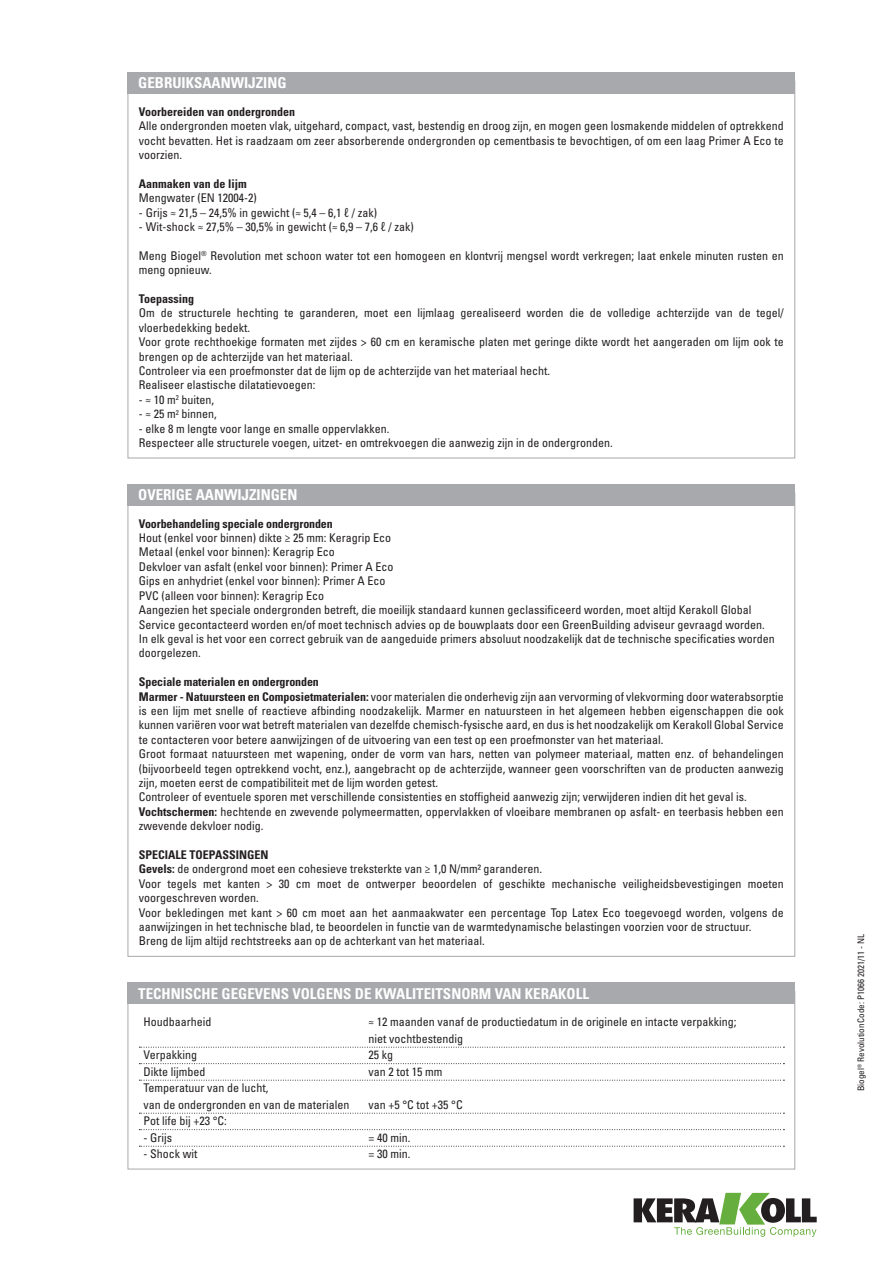
<style>
.page{position:relative;width:893px;height:1263px;background:#fff}
.page>*{position:absolute;margin:0;border:0;box-sizing:border-box;transform-origin:0 0}
._2011_eco_titolo_box{font:700 condensed 15px "Univers LT Std";color:#fff}
.titolo_box{font:700 condensed 15px "Univers LT Std";color:#fff}
.testo_box{font:condensed 12px/14.4px "Univers LT Std";color:#231f20}
.eco_tabella_prestazi{font:condensed 12px/16.5px "Univers LT Std";color:#231f20}
.testo_box-2{font:700 condensed 12px "Univers LT Std";letter-spacing:-.01em;color:#231f20}
.testo_box_bold{font:700 condensed 12px "Univers LT Std";color:#231f20}
.notag_eco_codice_sc{font:condensed 9px "Univers LT Std";color:#231f20}
.s1{font-weight:700}
</style>
<div class="page">
<svg style="left:634px;top:1193px;width:183px;height:44px"></svg>
<div style="left:128px;top:484px;width:667px;height:21px;background:#a8a9ad"></div>
<svg style="left:139px;top:1047px;width:645px;height:1px"></svg>
<svg style="left:139px;top:1063px;width:645px;height:1px"></svg>
<svg style="left:139px;top:1080px;width:645px;height:1px"></svg>
<svg style="left:139px;top:1113px;width:645px;height:1px"></svg>
<svg style="left:139px;top:1129px;width:645px;height:1px"></svg>
<svg style="left:139px;top:1146px;width:645px;height:1px"></svg>
<div style="left:128px;top:982px;width:667px;height:22px;background:#a8a9ad"></div>
<div style="left:128px;top:72px;width:667px;height:22px;background:#a8a9ad"></div>
<p class="titolo_box" style="left:138px;top:74px;width:150px">GEBRUIKSAANWIJZING</p>
<p class="testo_box_bold" style="left:139px;top:104px;width:158px">Voorbereiden van ondergronden</p>
<p class="testo_box" style="left:139px;top:119px;width:646px;text-align:justify">Alle ondergronden moeten vlak, uitgehard, compact, vast, bestendig en droog zijn, en mogen geen losmakende middelen of optrekkend vocht bevatten. Het is raadzaam om zeer absorberende ondergronden op cementbasis te bevochtigen, of om een laag Primer A Eco te voorzien.</p>
<p class="testo_box_bold" style="left:139px;top:176px;width:109px">Aanmaken van de lijm</p>
<p class="testo_box" style="left:139px;top:191px;width:119px">Mengwater (EN 12004-2)</p>
<p class="testo_box" style="left:139px;top:205px;width:240px">- Grijs ≈ 21,5 – 24,5% in gewicht (≈ 5,4 – 6,1 ℓ / zak)</p>
<p class="testo_box" style="left:139px;top:219px;width:276px">- Wit-shock ≈ 27,5% – 30,5% in gewicht (≈ 6,9 – 7,6 ℓ / zak)</p>
<p class="testo_box" style="left:139px;top:248px;width:646px">Meng Biogel<sup>®</sup> Revolution met schoon water tot een homogeen en klontvrij mengsel wordt verkregen; laat enkele minuten rusten en meng opnieuw.</p>
<p class="testo_box_bold" style="left:139px;top:291px;width:57px">Toepassing</p>
<p class="testo_box" style="left:139px;top:306px;width:646px">Om de structurele hechting te garanderen, moet een lijmlaag gerealiseerd worden die de volledige achterzijde van de tegel/ vloerbedekking bedekt.</p>
<p class="testo_box" style="left:139px;top:335px;width:646px">Voor grote rechthoekige formaten met zijdes &gt; 60 cm en keramische platen met geringe dikte wordt het aangeraden om lijm ook te brengen op de achterzijde van het materiaal.</p>
<p class="testo_box" style="left:139px;top:363px;width:413px">Controleer via een proefmonster dat de lijm op de achterzijde van het materiaal hecht.</p>
<p class="testo_box" style="left:139px;top:378px;width:178px">Realiseer elastische dilatatievoegen:</p>
<p class="testo_box" style="left:139px;top:392px;width:77px">- ≈ 10 m<sup>2</sup> buiten,</p>
<p class="testo_box" style="left:139px;top:407px;width:79px">- ≈ 25 m<sup>2</sup> binnen,</p>
<p class="testo_box" style="left:139px;top:421px;width:252px">- elke 8 m lengte voor lange en smalle oppervlakken.</p>
<p class="testo_box" style="left:139px;top:435px;width:475px">Respecteer alle structurele voegen, uitzet- en omtrekvoegen die aanwezig zijn in de ondergronden.</p>
<p class="titolo_box" style="left:138px;top:486px;width:161px">OVERIGE AANWIJZINGEN</p>
<p class="testo_box-2" style="left:139px;top:516px;width:195px">Voorbehandeling speciale ondergronden</p>
<p class="testo_box" style="left:139px;top:530px;width:254px">Hout (enkel voor binnen) dikte ≥ 25 mm: Keragrip Eco</p>
<p class="testo_box" style="left:139px;top:545px;width:197px">Metaal (enkel voor binnen): Keragrip Eco</p>
<p class="testo_box" style="left:139px;top:559px;width:256px">Dekvloer van asfalt (enkel voor binnen): Primer A Eco</p>
<p class="testo_box" style="left:139px;top:574px;width:248px">Gips en anhydriet (enkel voor binnen): Primer A Eco</p>
<p class="testo_box" style="left:139px;top:588px;width:187px">PVC (alleen voor binnen): Keragrip Eco</p>
<p class="testo_box" style="left:139px;top:602px;width:637px">Aangezien het speciale ondergronden betreft, die moeilijk standaard kunnen geclassificeerd worden, moet altijd Kerakoll Global Service gecontacteerd worden en/of moet technisch advies op de bouwplaats door een GreenBuilding adviseur gevraagd worden.<br>In elk geval is het voor een correct gebruik van de aangeduide primers absoluut noodzakelijk dat de technische specificaties worden doorgelezen.</p>
<p class="testo_box-2" style="left:139px;top:674px;width:181px">Speciale materialen en ondergronden</p>
<p class="testo_box" style="left:139px;top:689px;width:646px;text-align:justify"><span class="s1">Marmer - Natuursteen en Composietmaterialen:</span> voor materialen die onderhevig zijn aan vervorming of vlekvorming door waterabsorptie is een lijm met snelle of reactieve afbinding noodzakelijk. Marmer en natuursteen in het algemeen hebben eigenschappen die ook kunnen variëren voor wat betreft materialen van dezelfde chemisch-fysische aard, en dus is het noodzakelijk om Kerakoll Global Service te contacteren voor betere aanwijzingen of de uitvoering van een test op een proefmonster van het materiaal.</p>
<p class="testo_box" style="left:139px;top:746px;width:646px;text-align:justify">Groot formaat natuursteen met wapening, onder de vorm van hars, netten van polymeer materiaal, matten enz. of behandelingen (bijvoorbeeld tegen optrekkend vocht, enz.), aangebracht op de achterzijde, wanneer geen voorschriften van de producten aanwezig zijn, moeten eerst de compatibiliteit met de lijm worden getest.</p>
<p class="testo_box" style="left:139px;top:790px;width:609px">Controleer of eventuele sporen met verschillende consistenties en stoffigheid aanwezig zijn; verwijderen indien dit het geval is.</p>
<p class="testo_box" style="left:139px;top:804px;width:646px"><span class="s1">Vochtschermen:</span> hechtende en zwevende polymeermatten, oppervlakken of vloeibare membranen op asfalt- en teerbasis hebben een zwevende dekvloer nodig.</p>
<p class="testo_box-2" style="left:139px;top:847px;width:131px">SPECIALE TOEPASSINGEN</p>
<p class="testo_box" style="left:139px;top:862px;width:405px"><span class="s1">Gevels:</span> de ondergrond moet een cohesieve treksterkte van ≥ 1,0 N/mm² garanderen.</p>
<p class="testo_box" style="left:139px;top:876px;width:646px">Voor tegels met kanten &gt; 30 cm moet de ontwerper beoordelen of geschikte mechanische veiligheidsbevestigingen moeten voorgeschreven worden.</p>
<p class="testo_box" style="left:139px;top:905px;width:646px">Voor bekledingen met kant &gt; 60 cm moet aan het aanmaakwater een percentage Top Latex Eco toegevoegd worden, volgens de aanwijzingen in het technische blad, te beoordelen in functie van de warmtedynamische belastingen voorzien voor de structuur.</p>
<p class="testo_box" style="left:139px;top:934px;width:347px">Breng de lijm altijd rechtstreeks aan op de achterkant van het materiaal.</p>
<p class="_2011_eco_titolo_box" style="left:138px;top:984px;width:452px">TECHNISCHE GEGEVENS VOLGENS DE KWALITEITSNORM VAN KERAKOLL</p>
<p class="eco_tabella_prestazi" style="left:143px;top:1013px;width:69px">Houdbaarheid</p>
<p class="eco_tabella_prestazi" style="left:368px;top:1013px;width:370px">≈ 12 maanden vanaf de productiedatum in de originele en intacte verpakking; niet vochtbestendig</p>
<p class="eco_tabella_prestazi" style="left:143px;top:1046px;width:55px">Verpakking</p>
<p class="eco_tabella_prestazi" style="left:368px;top:1046px;width:26px">25 kg</p>
<p class="eco_tabella_prestazi" style="left:143px;top:1063px;width:63px">Dikte lijmbed</p>
<p class="eco_tabella_prestazi" style="left:368px;top:1063px;width:75px">van 2 tot 15 mm</p>
<p class="eco_tabella_prestazi" style="left:143px;top:1079px;width:207px">Temperatuur van de lucht,<br>van de ondergronden en van de materialen</p>
<p class="eco_tabella_prestazi" style="left:368px;top:1096px;width:96px">van +5 °C tot +35 °C</p>
<p class="eco_tabella_prestazi" style="left:143px;top:1112px;width:85px">Pot life bij +23 °C:</p>
<p class="eco_tabella_prestazi" style="left:143px;top:1129px;width:30px">- Grijs</p>
<p class="eco_tabella_prestazi" style="left:368px;top:1129px;width:43px">= 40 min.</p>
<p class="eco_tabella_prestazi" style="left:143px;top:1145px;width:55px">- Shock wit</p>
<p class="eco_tabella_prestazi" style="left:368px;top:1145px;width:43px">= 30 min.</p>
<p class="notag_eco_codice_sc" style="left:855px;top:1091px;width:159px;rotate:-90deg">Biogel<sup>®</sup> RevolutionCode: P1066 2021/11 - NL</p>
</div>
